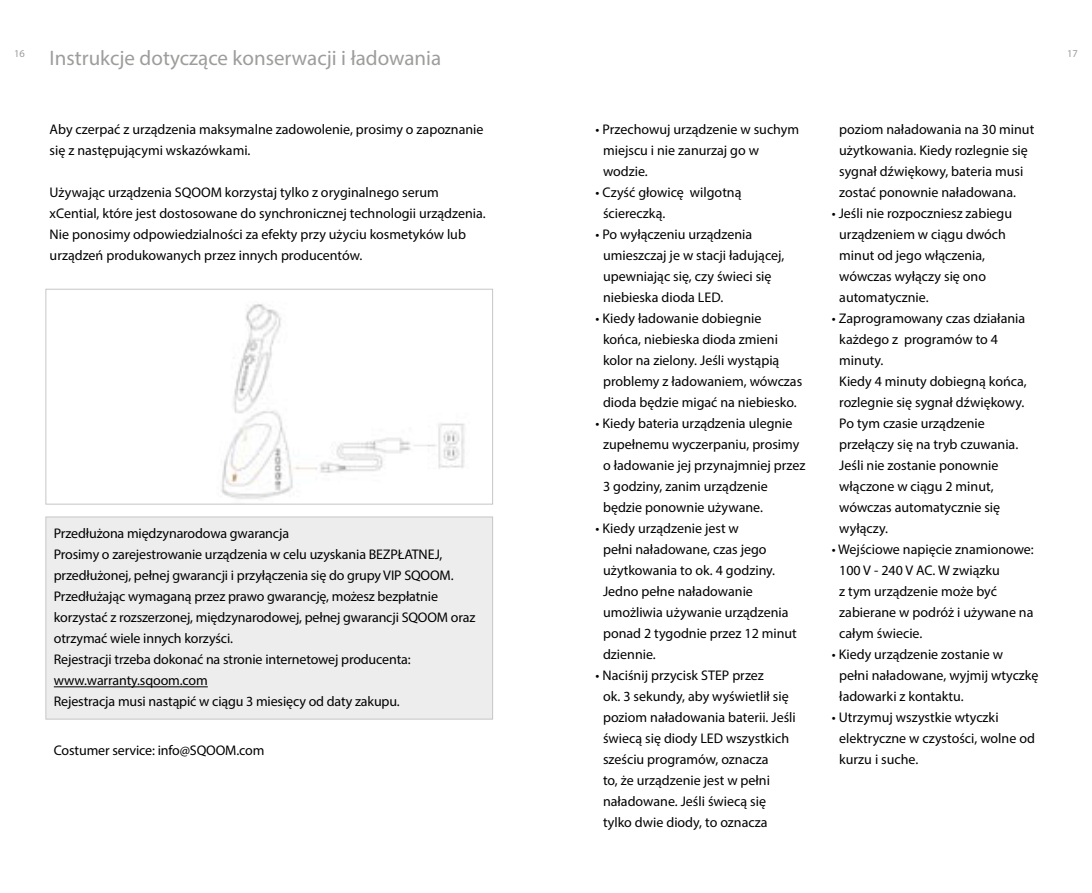
<style>
.page{position:relative;width:1092px;height:893px;background:#fff}
.page>*{position:absolute;margin:0;border:0;box-sizing:border-box;transform-origin:0 0}
.t1{font:21px "Myriad Pro";color:#9d9d9c}
.t2{font:14px/21px "Myriad Pro";color:#000}
.t3{font:10.5px "Myriad Pro";color:#9d9d9c}
</style>
<div class="page">
<div style="left:46px;top:517px;width:447px;height:202px;background:#ededed;border:1px solid #c6c6c6"></div>
<img style="left:221px;top:304px;width:244px;height:195px">
<div style="left:46px;top:289px;width:447px;height:215px;border:1px solid #c6c6c6"></div>
<hr style="left:54px;top:686px;width:154px;height:1px;background:#000">
<h1 class="t1" style="left:50px;top:45px;width:393px">Instrukcje dotyczące konserwacji i ładowania</h1>
<p class="t3" style="left:14px;top:47px;width:12px">16</p>
<p class="t3" style="left:1067px;top:47px;width:12px">17</p>
<p class="t2" style="left:50px;top:119px;width:435px">Aby czerpać z urządzenia maksymalne zadowolenie, prosimy o zapoznanie się z następującymi wskazówkami.</p>
<p class="t2" style="left:50px;top:182px;width:437px">Używając urządzenia SQOOM korzystaj tylko z oryginalnego serum xCential, które jest dostosowane do synchronicznej technologii urządzenia.<br>Nie ponosimy odpowiedzialności za efekty przy użyciu kosmetyków lub urządzeń produkowanych przez innych producentów.</p>
<p class="t2" style="left:54px;top:523px;width:423px">Przedłużona międzynarodowa gwarancja<br>Prosimy o zarejestrowanie urządzenia w celu uzyskania BEZPŁATNEJ, przedłużonej, pełnej gwarancji i przyłączenia się do grupy VIP SQOOM.<br>Przedłużając wymaganą przez prawo gwarancję, możesz bezpłatnie korzystać z rozszerzonej, międzynarodowej, pełnej gwarancji SQOOM oraz otrzymać wiele innych korzyści.<br>Rejestracji trzeba dokonać na stronie internetowej producenta: www.warranty.sqoom.com<br>Rejestracja musi nastąpić w ciągu 3 miesięcy od daty zakupu.</p>
<p class="t2" style="left:54px;top:740px;width:212px">Costumer service: info@SQOOM.com</p>
<p class="t2" style="left:603px;top:119px;width:197px;text-indent:-7px">• Przechowuj urządzenie w suchym miejscu i nie zanurzaj go w wodzie.</p>
<p class="t2" style="left:603px;top:182px;width:140px;text-indent:-7px">• Czyść głowicę wilgotną ściereczką.</p>
<p class="t2" style="left:603px;top:224px;width:183px;text-indent:-7px">• Po wyłączeniu urządzenia umieszczaj je w stacji ładującej, upewniając się, czy świeci się niebieska dioda LED.</p>
<p class="t2" style="left:603px;top:308px;width:201px;text-indent:-7px">• Kiedy ładowanie dobiegnie końca, niebieska dioda zmieni kolor na zielony. Jeśli wystąpią problemy z ładowaniem, wówczas dioda będzie migać na niebiesko.</p>
<p class="t2" style="left:603px;top:413px;width:204px;text-indent:-7px">• Kiedy bateria urządzenia ulegnie zupełnemu wyczerpaniu, prosimy o ładowanie jej przynajmniej przez<br>3 godziny, zanim urządzenie będzie ponownie używane.</p>
<p class="t2" style="left:603px;top:518px;width:195px;text-indent:-7px">• Kiedy urządzenie jest w<br>pełni naładowane, czas jego użytkowania to ok. 4 godziny.<br>Jedno pełne naładowanie umożliwia używanie urządzenia ponad 2 tygodnie przez 12 minut dziennie.</p>
<p class="t2" style="left:603px;top:665px;width:194px;text-indent:-7px">• Naciśnij przycisk STEP przez<br>ok. 3 sekundy, aby wyświetlił się poziom naładowania baterii. Jeśli świecą się diody LED wszystkich sześciu programów, oznacza<br>to, że urządzenie jest w pełni naładowane. Jeśli świecą się tylko dwie diody, to oznacza</p>
<p class="t2" style="left:839px;top:119px;width:196px">poziom naładowania na 30 minut użytkowania. Kiedy rozlegnie się sygnał dźwiękowy, bateria musi zostać ponownie naładowana.</p>
<p class="t2" style="left:839px;top:203px;width:174px;text-indent:-7px">• Jeśli nie rozpoczniesz zabiegu urządzeniem w ciągu dwóch minut od jego włączenia, wówczas wyłączy się ono automatycznie.</p>
<p class="t2" style="left:839px;top:308px;width:189px;text-indent:-7px">• Zaprogramowany czas działania każdego z programów to 4 minuty.<br>Kiedy 4 minuty dobiegną końca, rozlegnie się sygnał dźwiękowy.<br>Po tym czasie urządzenie przełączy się na tryb czuwania.<br>Jeśli nie zostanie ponownie włączone w ciągu 2 minut, wówczas automatycznie się wyłączy.</p>
<p class="t2" style="left:839px;top:539px;width:196px;text-indent:-7px">• Wejściowe napięcie znamionowe:<br>100 V - 240 V AC. W związku<br>z tym urządzenie może być zabierane w podróż i używane na całym świecie.</p>
<p class="t2" style="left:839px;top:644px;width:201px;text-indent:-7px">• Kiedy urządzenie zostanie w<br>pełni naładowane, wyjmij wtyczkę ładowarki z kontaktu.</p>
<p class="t2" style="left:839px;top:707px;width:197px;text-indent:-7px">• Utrzymuj wszystkie wtyczki elektryczne w czystości, wolne od kurzu i suche.</p>
</div>
